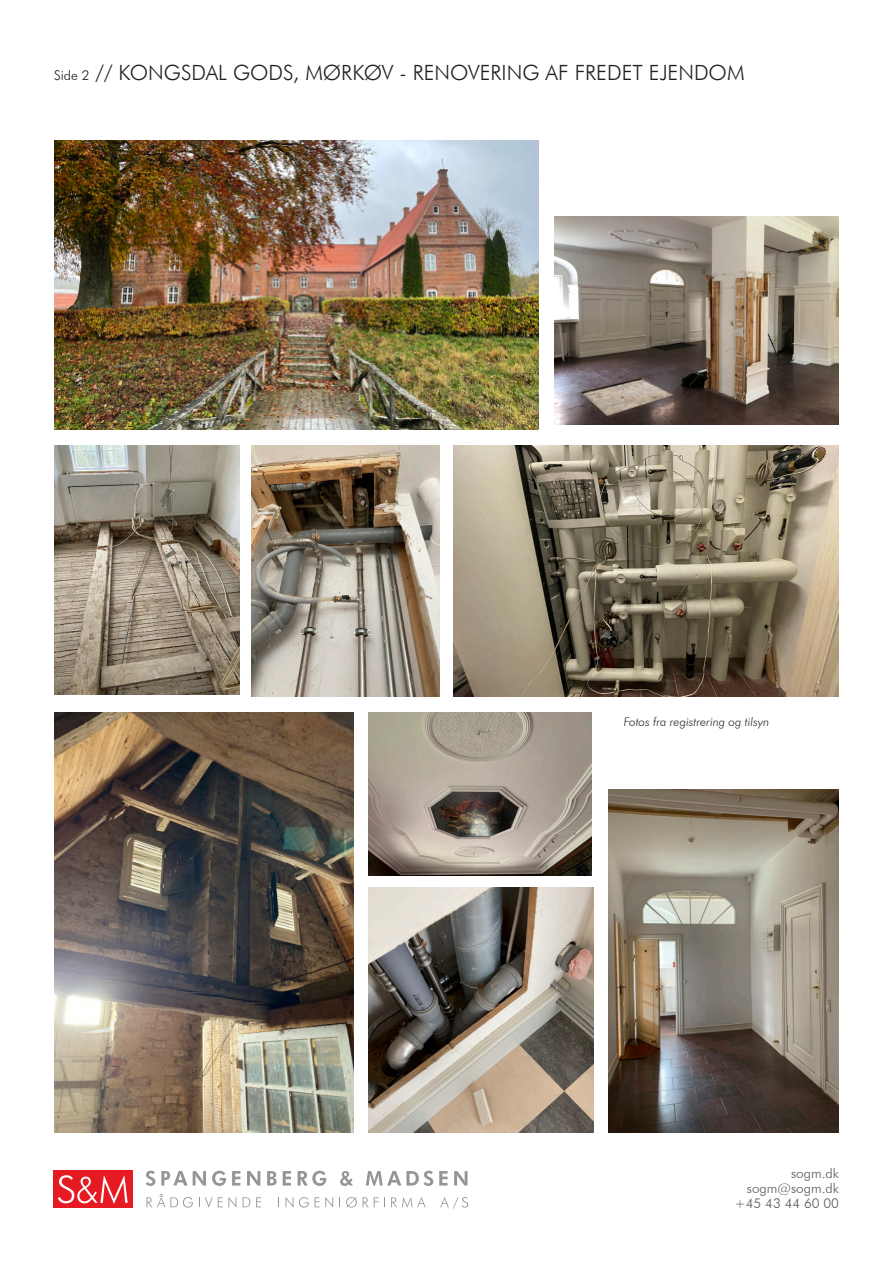
<style>
.page{position:relative;width:893px;height:1263px;background:#fff}
.page>*{position:absolute;margin:0;border:0;box-sizing:border-box;transform-origin:0 0}
.t1{font:300 21px "Futura BT";color:#231f20}
.t2{font:300 13.5px/15px "Futura BT";color:#57585a;text-align:right}
.Billedetekst{font:italic 300 12px "Futura BT";color:#2a2724}
.s1{font-size:13.5px}
</style>
<div class="page">
<svg style="left:146px;top:1171px;width:9px;height:15px"></svg>
<svg style="left:161px;top:1171px;width:45px;height:14px"></svg>
<svg style="left:212px;top:1171px;width:14px;height:15px"></svg>
<svg style="left:232px;top:1171px;width:8px;height:14px"></svg>
<svg style="left:247px;top:1171px;width:13px;height:14px"></svg>
<svg style="left:267px;top:1171px;width:10px;height:14px"></svg>
<svg style="left:283px;top:1171px;width:8px;height:14px"></svg>
<svg style="left:298px;top:1171px;width:28px;height:15px"></svg>
<svg style="left:340px;top:1171px;width:13px;height:15px"></svg>
<svg style="left:366px;top:1171px;width:67px;height:15px"></svg>
<svg style="left:439px;top:1171px;width:9px;height:14px"></svg>
<svg style="left:454px;top:1171px;width:13px;height:14px"></svg>
<svg style="left:146px;top:1194px;width:47px;height:13px"></svg>
<svg style="left:199px;top:1197px;width:37px;height:11px"></svg>
<svg style="left:243px;top:1197px;width:7px;height:10px"></svg>
<svg style="left:256px;top:1197px;width:5px;height:10px"></svg>
<svg style="left:286px;top:1197px;width:7px;height:10px"></svg>
<svg style="left:299px;top:1197px;width:10px;height:10px"></svg>
<svg style="left:315px;top:1197px;width:4px;height:10px"></svg>
<svg style="left:325px;top:1197px;width:8px;height:10px"></svg>
<svg style="left:346px;top:1197px;width:11px;height:10px"></svg>
<svg style="left:363px;top:1197px;width:22px;height:10px"></svg>
<svg style="left:391px;top:1197px;width:35px;height:11px"></svg>
<svg style="left:440px;top:1197px;width:28px;height:11px"></svg>
<div style="left:54px;top:1170px;width:79px;height:38px;background:#e51a23"></div>
<svg style="left:58px;top:1175px;width:70px;height:29px"></svg>
<img style="left:368px;top:887px;width:225px;height:245px">
<img style="left:251px;top:445px;width:188px;height:251px">
<img style="left:54px;top:713px;width:300px;height:419px">
<img style="left:54px;top:140px;width:485px;height:290px">
<img style="left:554px;top:216px;width:285px;height:208px">
<img style="left:55px;top:445px;width:184px;height:250px">
<img style="left:368px;top:713px;width:224px;height:162px">
<img style="left:608px;top:789px;width:231px;height:343px">
<img style="left:453px;top:445px;width:386px;height:251px">
<p class="t1" style="left:54px;top:60px;width:692px"><span class="s1">Side 2</span> // KONGSDAL GODS, MØRKØV - RENOVERING AF FREDET EJENDOM</p>
<p class="Billedetekst" style="left:624px;top:714px;width:147px">Fotos fra registrering og tilsyn</p>
<p class="t2" style="left:734px;top:1166px;width:106px">sogm.dk sogm@sogm.dk +45 43 44 60 00</p>
</div>
